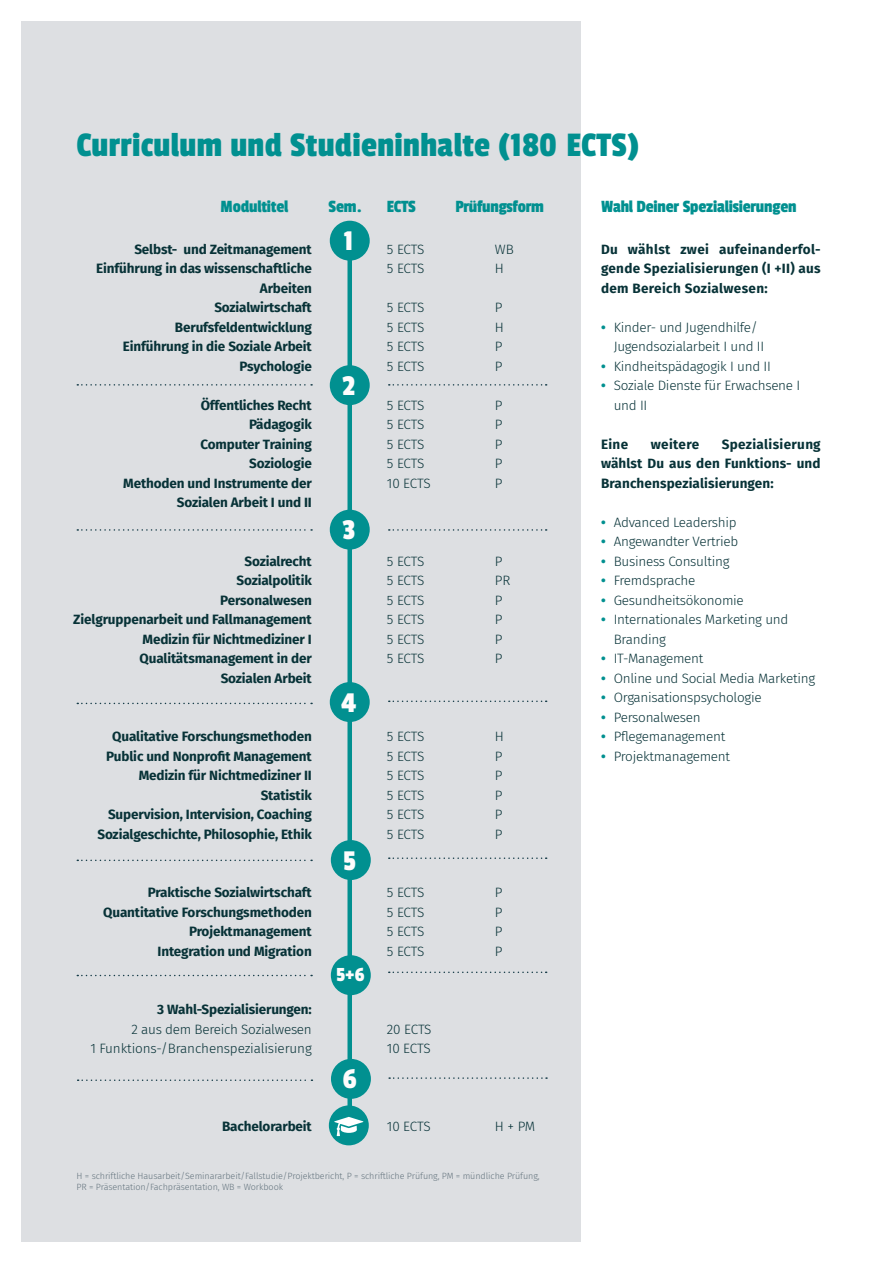
<style>
.page{position:relative;width:893px;height:1263px;background:#fff}
.page>*{position:absolute;margin:0;border:0;box-sizing:border-box;transform-origin:0 0}
.t1{font:36px "Passion One";letter-spacing:.01em;color:#019090}
.t2{font:30px "Passion One";color:#fdfcfc}
.t3{font:21px "Passion One";color:#fdfcfc}
.t4{font:18px "Passion One";letter-spacing:-.01em;color:#019090}
.t5{font:700 13.5px/19.5px "Fira Sans";letter-spacing:-.01em;color:#073237;text-align:right}
.t6{font:300 13.5px/19.5px "Fira Sans";letter-spacing:-.02em;color:#073237}
.t7{font:700 13.5px "Fira Sans";letter-spacing:.025em;color:#073237}
.t8{font:300 9px/10.8px "Fira Sans";letter-spacing:-.01em;color:#64747e}
.s1{font-weight:700;color:#019090}
</style>
<div class="page">
<div style="left:21px;top:21px;width:560px;height:1221px;background:#dddfe2"></div>
<div style="left:347px;top:226px;width:5px;height:886px;background:#019090"></div>
<div style="left:330px;top:221px;width:40px;height:40px;background:#019090;border-radius:50%"></div>
<div style="left:330px;top:365px;width:40px;height:40px;background:#019090;border-radius:50%"></div>
<div style="left:330px;top:510px;width:40px;height:40px;background:#019090;border-radius:50%"></div>
<div style="left:330px;top:682px;width:40px;height:40px;background:#019090;border-radius:50%"></div>
<div style="left:331px;top:840px;width:40px;height:40px;background:#019090;border-radius:50%"></div>
<div style="left:331px;top:955px;width:40px;height:40px;background:#019090;border-radius:50%"></div>
<div style="left:329px;top:1105px;width:40px;height:40px;background:#019090;border-radius:50%"></div>
<svg style="left:334px;top:1117px;width:29px;height:19px"></svg>
<svg style="left:77px;top:384px;width:235px;height:2px"></svg>
<svg style="left:389px;top:384px;width:158px;height:2px"></svg>
<div style="left:331px;top:1059px;width:40px;height:40px;background:#019090;border-radius:50%"></div>
<svg style="left:77px;top:529px;width:235px;height:2px"></svg>
<svg style="left:389px;top:529px;width:158px;height:2px"></svg>
<svg style="left:77px;top:703px;width:235px;height:1px"></svg>
<svg style="left:389px;top:700px;width:158px;height:2px"></svg>
<svg style="left:77px;top:859px;width:235px;height:2px"></svg>
<svg style="left:389px;top:857px;width:158px;height:2px"></svg>
<svg style="left:77px;top:975px;width:235px;height:1px"></svg>
<svg style="left:389px;top:971px;width:158px;height:2px"></svg>
<svg style="left:78px;top:1079px;width:234px;height:2px"></svg>
<svg style="left:389px;top:1077px;width:158px;height:2px"></svg>
<h1 class="t1" style="left:77px;top:126px;width:564px">Curriculum und Studieninhalte (180 ECTS)</h1>
<h3 class="t4" style="left:221px;top:197px;width:69px">Modultitel</h3>
<h3 class="t4" style="left:329px;top:197px;width:35px">Sem.</h3>
<h3 class="t4" style="left:387px;top:197px;width:31px">ECTS</h3>
<h3 class="t4" style="left:455px;top:197px;width:90px">Prüfungsform</h3>
<p class="t5" style="left:96px;top:238px;width:217px">Selbst- und Zeitmanagement<br>Einführung in das wissenschaftliche<br>Arbeiten<br>Sozialwirtschaft<br>Berufsfeldentwicklung<br>Einführung in die Soziale Arbeit<br>Psychologie</p>
<p class="t5" style="left:123px;top:394px;width:190px">Öffentliches Recht<br>Pädagogik<br>Computer Training<br>Soziologie<br>Methoden und Instrumente der<br>Sozialen Arbeit I und II</p>
<p class="t5" style="left:73px;top:550px;width:240px">Sozialrecht<br>Sozialpolitik<br>Personalwesen<br>Zielgruppenarbeit und Fallmanagement<br>Medizin für Nichtmediziner I<br>Qualitätsmanagement in der<br>Sozialen Arbeit</p>
<p class="t5" style="left:97px;top:726px;width:216px">Qualitative Forschungsmethoden<br>Public und Nonprofit Management<br>Medizin für Nichtmediziner II<br>Statistik<br>Supervision, Intervision, Coaching<br>Sozialgeschichte, Philosophie, Ethik</p>
<p class="t5" style="left:103px;top:882px;width:210px">Praktische Sozialwirtschaft<br>Quantitative Forschungsmethoden<br>Projektmanagement<br>Integration und Migration</p>
<p class="t5" style="left:157px;top:999px;width:156px">3 Wahl-Spezialisierungen:</p>
<p class="t6" style="left:90px;top:1019px;width:223px;text-align:right">2 aus dem Bereich Sozialwesen<br>1 Funktions-/Branchenspezialisierung</p>
<p class="t5" style="left:222px;top:1116px;width:91px">Bachelorarbeit</p>
<h2 class="t2" style="left:344px;top:225px;width:11px">1</h2>
<h2 class="t2" style="left:342px;top:370px;width:14px">2</h2>
<h2 class="t2" style="left:342px;top:514px;width:14px">3</h2>
<h2 class="t2" style="left:341px;top:686px;width:16px">4</h2>
<h2 class="t2" style="left:343px;top:844px;width:14px">5</h2>
<h3 class="t3" style="left:336px;top:963px;width:30px">5+6</h3>
<h2 class="t2" style="left:343px;top:1063px;width:15px">6</h2>
<p class="t6" style="left:387px;top:239px;width:39px">5 ECTS</p>
<p class="t6" style="left:495px;top:239px;width:20px">WB</p>
<p class="t6" style="left:387px;top:259px;width:39px">5 ECTS</p>
<p class="t6" style="left:495px;top:259px;width:11px">H</p>
<p class="t6" style="left:387px;top:298px;width:39px">5 ECTS</p>
<p class="t6" style="left:495px;top:298px;width:9px">P</p>
<p class="t6" style="left:387px;top:317px;width:39px">5 ECTS</p>
<p class="t6" style="left:495px;top:317px;width:11px">H</p>
<p class="t6" style="left:387px;top:337px;width:39px">5 ECTS</p>
<p class="t6" style="left:495px;top:337px;width:9px">P</p>
<p class="t6" style="left:387px;top:356px;width:39px">5 ECTS</p>
<p class="t6" style="left:495px;top:356px;width:9px">P</p>
<p class="t6" style="left:387px;top:395px;width:39px">5 ECTS</p>
<p class="t6" style="left:495px;top:395px;width:9px">P</p>
<p class="t6" style="left:387px;top:415px;width:39px">5 ECTS</p>
<p class="t6" style="left:495px;top:415px;width:9px">P</p>
<p class="t6" style="left:387px;top:434px;width:39px">5 ECTS</p>
<p class="t6" style="left:495px;top:434px;width:9px">P</p>
<p class="t6" style="left:387px;top:454px;width:39px">5 ECTS</p>
<p class="t6" style="left:495px;top:454px;width:9px">P</p>
<p class="t6" style="left:387px;top:473px;width:45px">10 ECTS</p>
<p class="t6" style="left:495px;top:473px;width:9px">P</p>
<p class="t6" style="left:387px;top:551px;width:39px">5 ECTS</p>
<p class="t6" style="left:495px;top:551px;width:9px">P</p>
<p class="t6" style="left:387px;top:571px;width:39px">5 ECTS</p>
<p class="t6" style="left:495px;top:571px;width:17px">PR</p>
<p class="t6" style="left:387px;top:590px;width:39px">5 ECTS</p>
<p class="t6" style="left:495px;top:590px;width:9px">P</p>
<p class="t6" style="left:387px;top:610px;width:39px">5 ECTS</p>
<p class="t6" style="left:495px;top:610px;width:9px">P</p>
<p class="t6" style="left:387px;top:629px;width:39px">5 ECTS</p>
<p class="t6" style="left:495px;top:629px;width:9px">P</p>
<p class="t6" style="left:387px;top:649px;width:39px">5 ECTS</p>
<p class="t6" style="left:495px;top:649px;width:9px">P</p>
<p class="t6" style="left:387px;top:727px;width:39px">5 ECTS</p>
<p class="t6" style="left:495px;top:727px;width:11px">H</p>
<p class="t6" style="left:387px;top:746px;width:39px">5 ECTS</p>
<p class="t6" style="left:495px;top:746px;width:9px">P</p>
<p class="t6" style="left:387px;top:766px;width:39px">5 ECTS</p>
<p class="t6" style="left:495px;top:766px;width:9px">P</p>
<p class="t6" style="left:387px;top:785px;width:39px">5 ECTS</p>
<p class="t6" style="left:495px;top:785px;width:9px">P</p>
<p class="t6" style="left:387px;top:804px;width:39px">5 ECTS</p>
<p class="t6" style="left:495px;top:804px;width:9px">P</p>
<p class="t6" style="left:387px;top:824px;width:39px">5 ECTS</p>
<p class="t6" style="left:495px;top:824px;width:9px">P</p>
<p class="t6" style="left:387px;top:882px;width:39px">5 ECTS</p>
<p class="t6" style="left:495px;top:882px;width:9px">P</p>
<p class="t6" style="left:387px;top:902px;width:39px">5 ECTS</p>
<p class="t6" style="left:495px;top:902px;width:9px">P</p>
<p class="t6" style="left:387px;top:921px;width:39px">5 ECTS</p>
<p class="t6" style="left:495px;top:921px;width:9px">P</p>
<p class="t6" style="left:387px;top:941px;width:39px">5 ECTS</p>
<p class="t6" style="left:495px;top:941px;width:9px">P</p>
<p class="t6" style="left:387px;top:1019px;width:46px">20 ECTS<br>10 ECTS</p>
<p class="t6" style="left:387px;top:1116px;width:45px">10 ECTS</p>
<p class="t6" style="left:495px;top:1116px;width:42px">H + PM</p>
<p class="t8" style="left:77px;top:1170px;width:465px">H = schriftliche Hausarbeit/Seminararbeit/Fallstudie/Projektbericht, P = schriftliche Prüfung, PM = mündliche Prüfung,<br>PR = Präsentation/Fachpräsentation, WB = Workbook</p>
<h3 class="t4" style="left:601px;top:197px;width:197px">Wahl Deiner Spezialisierungen</h3>
<p class="t5" style="left:601px;top:238px;width:221px;text-align:justify">Du wählst zwei aufeinanderfol&shy;gende Spezialisierungen (I +II) aus dem Bereich Sozialwesen:</p>
<p class="t6" style="left:614px;top:317px;width:152px;text-indent:-13px"><span class="s1">•</span> Kinder- und Jugendhilfe/<br>Jugendsozialarbeit I und II</p>
<p class="t6" style="left:601px;top:356px;width:171px"><span class="s1">•</span> Kindheitspädagogik I und II</p>
<p class="t6" style="left:614px;top:376px;width:188px;text-indent:-13px"><span class="s1">•</span> Soziale Dienste für Erwachsene I und II</p>
<p class="t5" style="left:601px;top:433px;width:29px">Eine</p>
<p class="t7" style="left:651px;top:433px;width:50px">weitere</p>
<p class="t5" style="left:601px;top:433px;width:221px;text-align:justify;text-indent:121px">Spezialisierung wählst Du aus den Funktions- und Branchenspezialisierungen:</p>
<p class="t6" style="left:601px;top:512px;width:137px"><span class="s1">•</span> Advanced Leadership</p>
<p class="t6" style="left:601px;top:532px;width:139px"><span class="s1">•</span> Angewandter Vertrieb</p>
<p class="t6" style="left:601px;top:551px;width:130px"><span class="s1">•</span> Business Consulting</p>
<p class="t6" style="left:601px;top:571px;width:96px"><span class="s1">•</span> Fremdsprache</p>
<p class="t6" style="left:601px;top:590px;width:144px"><span class="s1">•</span> Gesundheitsökonomie</p>
<p class="t6" style="left:614px;top:610px;width:176px;text-indent:-13px"><span class="s1">•</span> Internationales Marketing und<br>Branding</p>
<p class="t6" style="left:601px;top:649px;width:104px"><span class="s1">•</span> IT-Management</p>
<p class="t6" style="left:601px;top:668px;width:216px"><span class="s1">•</span> Online und Social Media Marketing</p>
<p class="t6" style="left:601px;top:688px;width:162px"><span class="s1">•</span> Organisationspsychologie</p>
<p class="t6" style="left:601px;top:707px;width:101px"><span class="s1">•</span> Personalwesen</p>
<p class="t6" style="left:601px;top:727px;width:126px"><span class="s1">•</span> Pflegemanagement</p>
<p class="t6" style="left:601px;top:746px;width:131px"><span class="s1">•</span> Projektmanagement</p>
</div>
